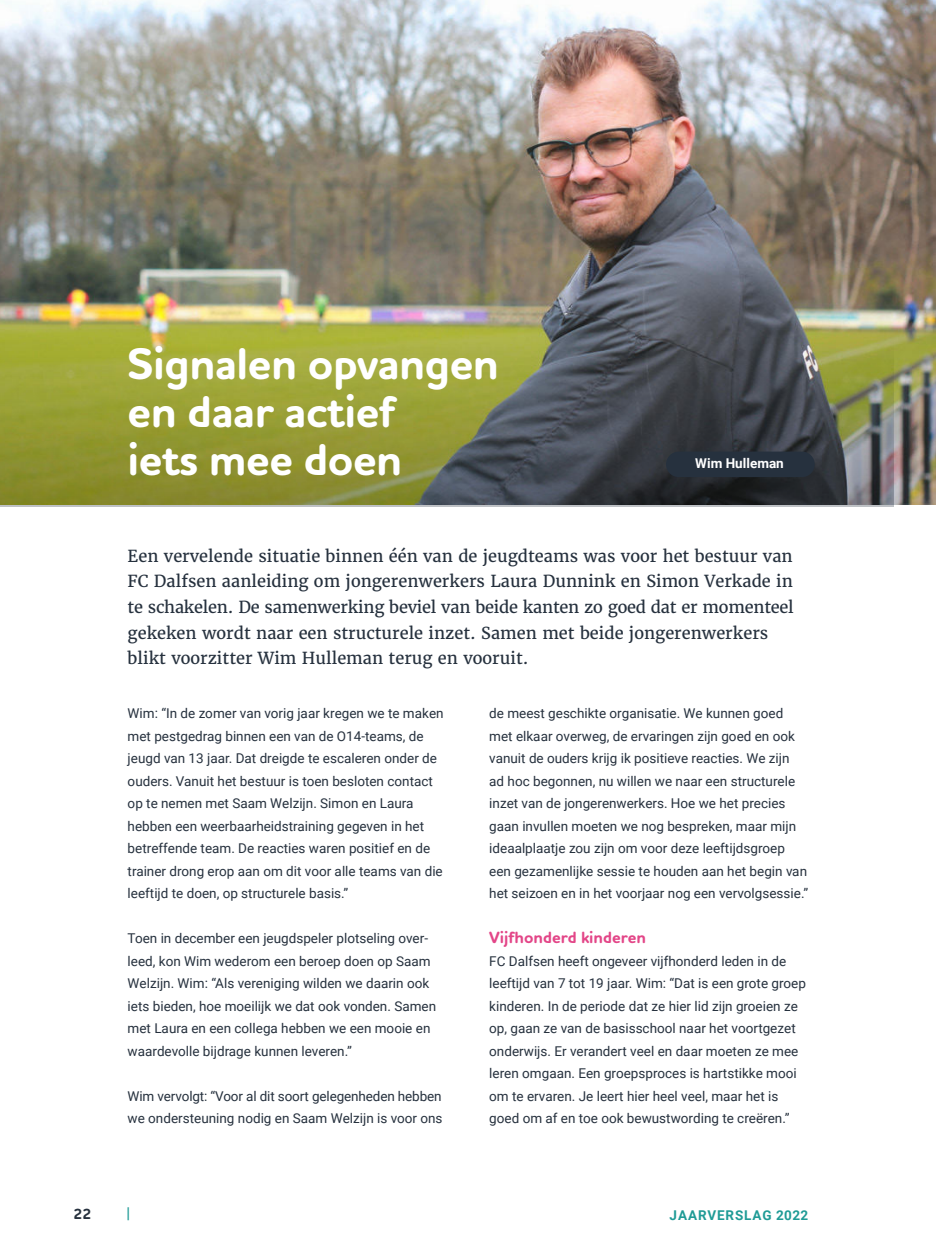
<style>
.page{position:relative;width:936px;height:1234px;background:#fff}
.page>*{position:absolute;margin:0;border:0;box-sizing:border-box;transform-origin:0 0}
.t1{font:700 45px/48px "Houschka Rounded";letter-spacing:-.01em;color:#fff}
.t2{font:16.5px/25.5px "Merriweather";color:#26313e}
.t3{font:700 16.5px "Houschka Rounded";color:#e34688}
.t4{font:700 15px "Houschka Rounded";color:#26313e}
.t5{font:13.5px/22.5px "Roboto";color:#26313e}
.t6{font:700 13.5px "Roboto";letter-spacing:.065em;color:#1f9b96}
.t7{font:700 13.5px "Roboto";color:#fff}
.t8{font:13.5px "Merriweather";color:#1f9b96}
</style>
<div class="page">
<img style="left:0;top:0;width:935px;height:505px">
<svg style="left:0;top:315px;width:893px;height:191px;background:#7c8047"></svg>
<div style="left:666px;top:451px;width:148px;height:26px;background:#26313e;border-radius:13px"></div>
<h1 class="t1" style="left:128px;top:343px;width:372px">Signalen opvangen en daar actief<br>iets mee doen</h1>
<p class="t7" style="left:695px;top:457px;width:90px">Wim Hulleman</p>
<p class="t2" style="left:128px;top:544px;width:667px">Een vervelende situatie binnen één van de jeugdteams was voor het bestuur van FC Dalfsen aanleiding om jongerenwerkers Laura Dunnink en Simon Verkade in te schakelen. De samenwerking beviel van beide kanten zo goed dat er momenteel gekeken wordt naar een structurele inzet. Samen met beide jongerenwerkers blikt voorzitter Wim Hulleman terug en vooruit.</p>
<p class="t5" style="left:128px;top:703px;width:317px">Wim: “In de zomer van vorig jaar kregen we te maken met pestgedrag binnen een van de O14-teams, de jeugd van 13 jaar. Dat dreigde te escaleren onder de ouders. Vanuit het bestuur is toen besloten contact op te nemen met Saam Welzijn. Simon en Laura hebben een weerbaarheidstraining gegeven in het betreffende team. De reacties waren positief en de trainer drong erop aan om dit voor alle teams van die leeftijd te doen, op structurele basis.”</p>
<p class="t5" style="left:128px;top:928px;width:310px">Toen in december een jeugdspeler plotseling over&shy;leed, kon Wim wederom een beroep doen op Saam Welzijn. Wim: “Als vereniging wilden we daarin ook iets bieden, hoe moeilijk we dat ook vonden. Samen met Laura en een collega hebben we een mooie en waardevolle bijdrage kunnen leveren.”</p>
<p class="t5" style="left:128px;top:1085px;width:316px">Wim vervolgt: “Voor al dit soort gelegenheden hebben we ondersteuning nodig en Saam Welzijn is voor ons</p>
<p class="t5" style="left:489px;top:703px;width:320px">de meest geschikte organisatie. We kunnen goed met elkaar overweg, de ervaringen zijn goed en ook vanuit de ouders krijg ik positieve reacties. We zijn<br>ad hoc begonnen, nu willen we naar een structurele inzet van de jongerenwerkers. Hoe we het precies gaan invullen moeten we nog bespreken, maar mijn ideaalplaatje zou zijn om voor deze leeftijdsgroep een gezamenlijke sessie te houden aan het begin van het seizoen en in het voorjaar nog een vervolgsessie.”</p>
<p class="t3" style="left:489px;top:930px;width:158px">Vijfhonderd kinderen</p>
<p class="t5" style="left:489px;top:950px;width:318px">FC Dalfsen heeft ongeveer vijfhonderd leden in de leeftijd van 7 tot 19 jaar. Wim: “Dat is een grote groep kinderen. In de periode dat ze hier lid zijn groeien ze op, gaan ze van de basisschool naar het voortgezet onderwijs. Er verandert veel en daar moeten ze mee leren omgaan. Een groepsproces is hartstikke mooi om te ervaren. Je leert hier heel veel, maar het is goed om af en toe ook bewustwording te creëren.”</p>
<p class="t4" style="left:73px;top:1206px;width:19px">22</p>
<p class="t8" style="left:125px;top:1206px;width:7px">|</p>
<p class="t6" style="left:669px;top:1207px;width:140px">JAARVERSLAG 2022</p>
</div>
